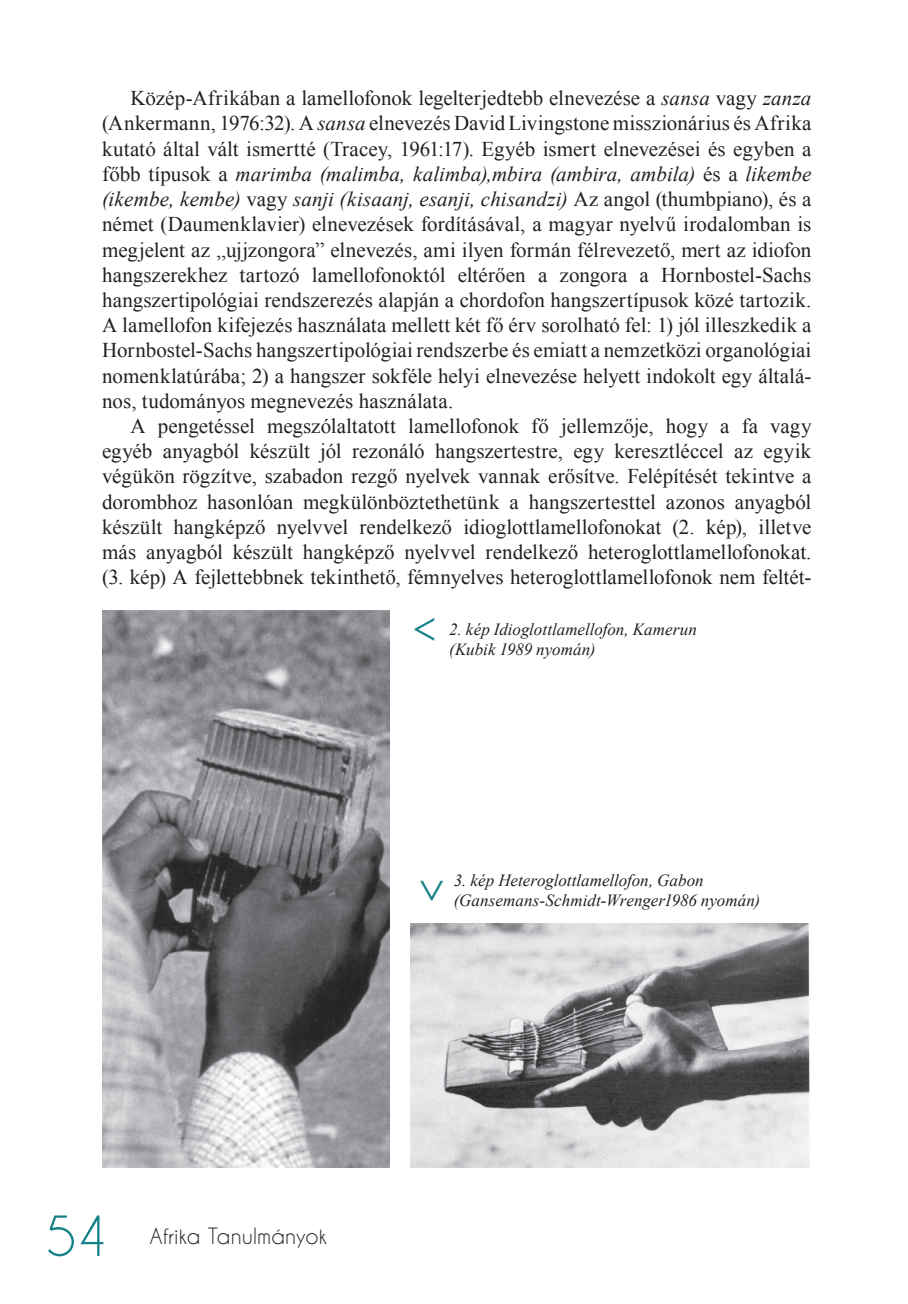
<style>
.page{position:relative;width:908px;height:1304px;background:#fff}
.page>*{position:absolute;margin:0;border:0;box-sizing:border-box;transform-origin:0 0}
.t1{font:52px "Caviar Dreams";color:#168186}
.t2{font:44px "Chantelli Antiqua";color:#168186}
.t3{font:21px/25.2px "Times New Roman";color:#231f20;text-align:justify}
.t4{font:21px "Caviar Dreams";color:#231f20}
.t5{font:italic 17px "Times New Roman";color:#231f20}
.s1{font-style:italic}
</style>
<div class="page">
<img style="left:102px;top:611px;width:287px;height:557px">
<img style="left:410px;top:923px;width:400px;height:245px">
<p class="t3" style="left:102px;top:85px;width:710px;text-indent:28px">Közép-Afrikában a lamellofonok legelterjedtebb elnevezése a <span class="s1">sansa</span> vagy <span class="s1">zanza </span>(Ankermann, 1976:32). A <span class="s1">sansa</span> elnevezés David Livingstone misszionárius és Afrika kutató által vált ismertté (Tracey, 1961:17). Egyéb ismert elnevezései és egyben a főbb típusok a <span class="s1">marimba (malimba, kalimba),mbira (ambira, ambila)</span> és a <span class="s1">likembe (ikembe, kembe)</span> vagy <span class="s1">sanji (kisaanj, esanji, chisandzi)</span> Az angol (thumbpiano), és a német (Daumenklavier) elnevezések fordításával, a magyar nyelvű irodalomban is megjelent az ,,ujjzongora” elnevezés, ami ilyen formán félrevezető, mert az idiofon hangszerekhez tartozó lamellofonoktól eltérően a zongora a Hornbostel-Sachs hangszertipológiai rendszerezés alapján a chordofon hangszertípusok közé tartozik.<br>A lamellofon kifejezés használata mellett két fő érv sorolható fel: 1) jól illeszkedik a Hornbostel-Sachs hangszertipológiai rendszerbe és emiatt a nemzetközi organológiai nomenklatúrába; 2) a hangszer sokféle helyi elnevezése helyett indokolt egy általá&shy;nos, tudományos megnevezés használata.</p>
<p class="t3" style="left:102px;top:413px;width:710px;text-indent:28px">A pengetéssel megszólaltatott lamellofonok fő jellemzője, hogy a fa vagy egyéb anyagból készült jól rezonáló hangszertestre, egy keresztléccel az egyik végükön rögzítve, szabadon rezgő nyelvek vannak erősítve. Felépítését tekintve a dorombhoz hasonlóan megkülönböztethetünk a hangszertesttel azonos anyagból készült hangképző nyelvvel rendelkező idioglottlamellofonokat (2. kép), illetve más anyagból készült hangképző nyelvvel rendelkező heteroglottlamellofonokat. (3. kép) A fejlettebbnek tekinthető, fémnyelves heteroglottlamellofonok nem feltét-</p>
<p class="t5" style="left:449px;top:617px;width:249px">2. kép Idioglottlamellofon, Kamerun</p>
<h2 class="t2" style="left:413px;top:599px;width:25px">&lt;</h2>
<p class="t5" style="left:449px;top:638px;width:148px">(Kubik 1989 nyomán)</p>
<h2 class="t2" style="left:401px;top:902px;width:25px;rotate:-90deg">&lt;</h2>
<p class="t5" style="left:453px;top:868px;width:251px">3. kép Heteroglottlamellofon, Gabon</p>
<p class="t5" style="left:453px;top:889px;width:307px">(Gansemans-Schmidt-Wrenger1986 nyomán)</p>
<h1 class="t1" style="left:45px;top:1205px;width:64px">54</h1>
<p class="t4" style="left:149px;top:1224px;width:179px">Afrika Tanulmányok</p>
</div>
